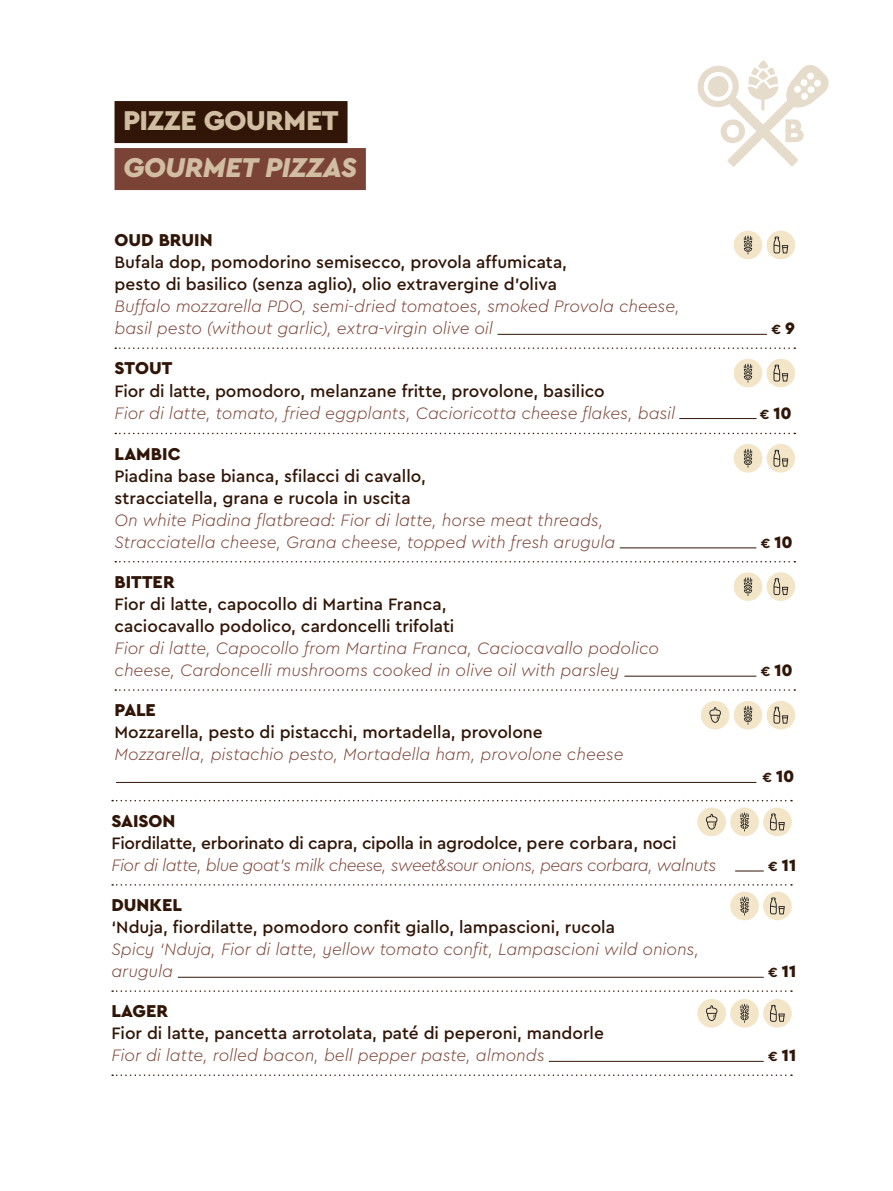
<style>
.page{position:relative;width:893px;height:1191px;background:#fff}
.page>*{position:absolute;margin:0;border:0;box-sizing:border-box;transform-origin:0 0}
.t1{font:italic 900 28.5px "Cera Pro";letter-spacing:-.02em;color:#d1bda2}
.t2{font:900 28.5px "Cera Pro";letter-spacing:-.02em;color:#d1bda2}
.t3{font:900 18px "Cera Pro";color:#311608}
.t4{font:italic 300 17.4px/22px "Cera Pro";letter-spacing:-.005em;color:#7a4336}
.t5{font:500 17.4px/22px "Cera Pro";color:#311608}
.t6{font:italic 300 17.4px "Cera Pro";letter-spacing:-.035em;color:#7a4336}
.t7{font:900 17.4px "Cera Pro";color:#311608}
.t8{font:700 13.95px "Cera Pro";color:#311608}
.s1{font-weight:900;font-size:17.4px}
.s2{font-weight:700;font-size:13.95px}
</style>
<div class="page">
<svg style="left:697px;top:60px;width:132px;height:107px"></svg>
<div style="left:115px;top:101px;width:233px;height:42px;background:#311608"></div>
<div style="left:115px;top:148px;width:251px;height:42px;background:#7a4336"></div>
<hr style="left:498px;top:334px;width:269px;height:1px;background:#311608">
<svg style="left:115px;top:347px;width:680px;height:2px"></svg>
<hr style="left:679px;top:418px;width:78px;height:1px;background:#311608">
<svg style="left:115px;top:433px;width:680px;height:1px"></svg>
<hr style="left:620px;top:547px;width:136px;height:1px;background:#311608">
<svg style="left:115px;top:561px;width:680px;height:1px"></svg>
<hr style="left:624px;top:676px;width:132px;height:1px;background:#311608">
<svg style="left:115px;top:689px;width:680px;height:2px"></svg>
<hr style="left:116px;top:782px;width:640px;height:1px;background:#311608">
<div style="left:734px;top:231px;width:28px;height:28px;background:#f3e5c7;border-radius:50%"></div>
<svg style="left:744px;top:235px;width:8px;height:19px"></svg>
<div style="left:767px;top:231px;width:28px;height:28px;background:#f3e5c7;border-radius:50%"></div>
<svg style="left:773px;top:236px;width:15px;height:17px"></svg>
<div style="left:734px;top:359px;width:28px;height:28px;background:#f3e5c7;border-radius:50%"></div>
<svg style="left:744px;top:363px;width:8px;height:19px"></svg>
<div style="left:767px;top:359px;width:28px;height:28px;background:#f3e5c7;border-radius:50%"></div>
<svg style="left:773px;top:364px;width:15px;height:17px"></svg>
<div style="left:734px;top:444px;width:28px;height:28px;background:#f3e5c7;border-radius:50%"></div>
<svg style="left:744px;top:449px;width:8px;height:19px"></svg>
<div style="left:767px;top:444px;width:28px;height:28px;background:#f3e5c7;border-radius:50%"></div>
<svg style="left:773px;top:450px;width:15px;height:17px"></svg>
<div style="left:734px;top:572px;width:28px;height:29px;background:#f3e5c7;border-radius:50%"></div>
<svg style="left:744px;top:577px;width:8px;height:19px"></svg>
<div style="left:767px;top:572px;width:28px;height:29px;background:#f3e5c7;border-radius:50%"></div>
<svg style="left:773px;top:578px;width:15px;height:17px"></svg>
<div style="left:701px;top:701px;width:28px;height:28px;background:#f3e5c7;border-radius:50%"></div>
<svg style="left:709px;top:707px;width:12px;height:16px"></svg>
<div style="left:734px;top:701px;width:28px;height:28px;background:#f3e5c7;border-radius:50%"></div>
<svg style="left:744px;top:705px;width:8px;height:19px"></svg>
<div style="left:767px;top:701px;width:28px;height:28px;background:#f3e5c7;border-radius:50%"></div>
<svg style="left:773px;top:706px;width:15px;height:17px"></svg>
<svg style="left:112px;top:800px;width:680px;height:1px"></svg>
<svg style="left:735px;top:870px;width:29px;height:1px"></svg>
<svg style="left:112px;top:884px;width:680px;height:1px"></svg>
<hr style="left:178px;top:977px;width:586px;height:1px;background:#311608">
<svg style="left:112px;top:990px;width:680px;height:2px"></svg>
<hr style="left:549px;top:1061px;width:215px;height:1px;background:#311608">
<svg style="left:112px;top:1074px;width:680px;height:2px"></svg>
<div style="left:697px;top:807px;width:29px;height:29px;background:#f3e5c7;border-radius:50%"></div>
<svg style="left:706px;top:813px;width:12px;height:16px"></svg>
<div style="left:730px;top:807px;width:29px;height:29px;background:#f3e5c7;border-radius:50%"></div>
<svg style="left:740px;top:812px;width:9px;height:19px"></svg>
<div style="left:763px;top:807px;width:29px;height:29px;background:#f3e5c7;border-radius:50%"></div>
<svg style="left:770px;top:813px;width:15px;height:17px"></svg>
<div style="left:697px;top:999px;width:29px;height:28px;background:#f3e5c7;border-radius:50%"></div>
<svg style="left:706px;top:1005px;width:12px;height:16px"></svg>
<div style="left:730px;top:999px;width:29px;height:28px;background:#f3e5c7;border-radius:50%"></div>
<svg style="left:740px;top:1003px;width:9px;height:19px"></svg>
<div style="left:763px;top:999px;width:29px;height:28px;background:#f3e5c7;border-radius:50%"></div>
<svg style="left:770px;top:1005px;width:15px;height:16px"></svg>
<div style="left:730px;top:891px;width:29px;height:29px;background:#f3e5c7;border-radius:50%"></div>
<svg style="left:740px;top:896px;width:9px;height:19px"></svg>
<div style="left:763px;top:891px;width:29px;height:29px;background:#f3e5c7;border-radius:50%"></div>
<svg style="left:770px;top:897px;width:15px;height:17px"></svg>
<h1 class="t2" style="left:123px;top:102px;width:217px">PIZZE GOURMET</h1>
<h1 class="t1" style="left:123px;top:149px;width:236px">GOURMET PIZZAS</h1>
<p class="t3" style="left:115px;top:228px;width:100px">OUD BRUIN</p>
<p class="t5" style="left:115px;top:250px;width:454px">Bufala dop, pomodorino semisecco, provola affumicata, pesto di basilico (senza aglio), olio extravergine d’oliva</p>
<p class="t4" style="left:115px;top:295px;width:567px">Buffalo mozzarella PDO, semi-dried tomatoes, smoked Provola cheese, basil pesto (without garlic), extra-virgin olive oil</p>
<p class="t3" style="left:115px;top:356px;width:59px">STOUT</p>
<p class="t5" style="left:115px;top:379px;width:492px">Fior di latte, pomodoro, melanzane fritte, provolone, basilico</p>
<p class="t4" style="left:115px;top:401px;width:562px">Fior di latte, tomato, fried eggplants, Cacioricotta cheese flakes, basil</p>
<p class="t3" style="left:115px;top:442px;width:68px">LAMBIC</p>
<p class="t5" style="left:115px;top:464px;width:313px">Piadina base bianca, sfilacci di cavallo, stracciatella, grana e rucola in uscita</p>
<p class="t4" style="left:115px;top:508px;width:502px">On white Piadina flatbread: Fior di latte, horse meat threads,<br>Stracciatella cheese, Grana cheese, topped with fresh arugula</p>
<p class="t3" style="left:115px;top:570px;width:62px">BITTER</p>
<p class="t5" style="left:115px;top:592px;width:341px">Fior di latte, capocollo di Martina Franca, caciocavallo podolico, cardoncelli trifolati</p>
<p class="t4" style="left:115px;top:636px;width:546px">Fior di latte, Capocollo from Martina Franca, Caciocavallo podolico cheese, Cardoncelli mushrooms cooked in olive oil with parsley</p>
<p class="t3" style="left:115px;top:698px;width:43px">PALE</p>
<p class="t5" style="left:115px;top:720px;width:430px">Mozzarella, pesto di pistacchi, mortadella, provolone</p>
<p class="t4" style="left:115px;top:743px;width:510px">Mozzarella, pistachio pesto, Mortadella ham, provolone cheese</p>
<p class="t8" style="left:772px;top:320px;width:25px">€ <span class="s1">9</span></p>
<p class="t7" style="left:760px;top:401px;width:33px"><span class="s2">€</span> 10</p>
<p class="t7" style="left:761px;top:530px;width:33px"><span class="s2">€</span> 10</p>
<p class="t7" style="left:761px;top:659px;width:33px"><span class="s2">€</span> 10</p>
<p class="t7" style="left:763px;top:765px;width:33px"><span class="s2">€</span> 10</p>
<p class="t3" style="left:111px;top:809px;width:66px">SAISON</p>
<p class="t5" style="left:111px;top:831px;width:567px">Fiordilatte, erborinato di capra, cipolla in agrodolce, pere corbara, noci</p>
<p class="t6" style="left:111px;top:853px;width:607px">Fior di latte, blue goat’s milk cheese, sweet&amp;sour onions, pears corbara, walnuts</p>
<p class="t7" style="left:769px;top:853px;width:29px"><span class="s2">€</span> 11</p>
<p class="t3" style="left:111px;top:893px;width:72px">DUNKEL</p>
<p class="t5" style="left:111px;top:915px;width:505px">‘Nduja, fiordilatte, pomodoro confit giallo, lampascioni, rucola</p>
<p class="t4" style="left:111px;top:937px;width:589px">Spicy ‘Nduja, Fior di latte, yellow tomato confit, Lampascioni wild onions, arugula</p>
<p class="t7" style="left:769px;top:959px;width:29px"><span class="s2">€</span> 11</p>
<p class="t3" style="left:111px;top:999px;width:58px">LAGER</p>
<p class="t5" style="left:111px;top:1021px;width:494px">Fior di latte, pancetta arrotolata, paté di peperoni, mandorle</p>
<p class="t4" style="left:111px;top:1043px;width:435px">Fior di latte, rolled bacon, bell pepper paste, almonds</p>
<p class="t7" style="left:769px;top:1044px;width:29px"><span class="s2">€</span> 11</p>
</div>
